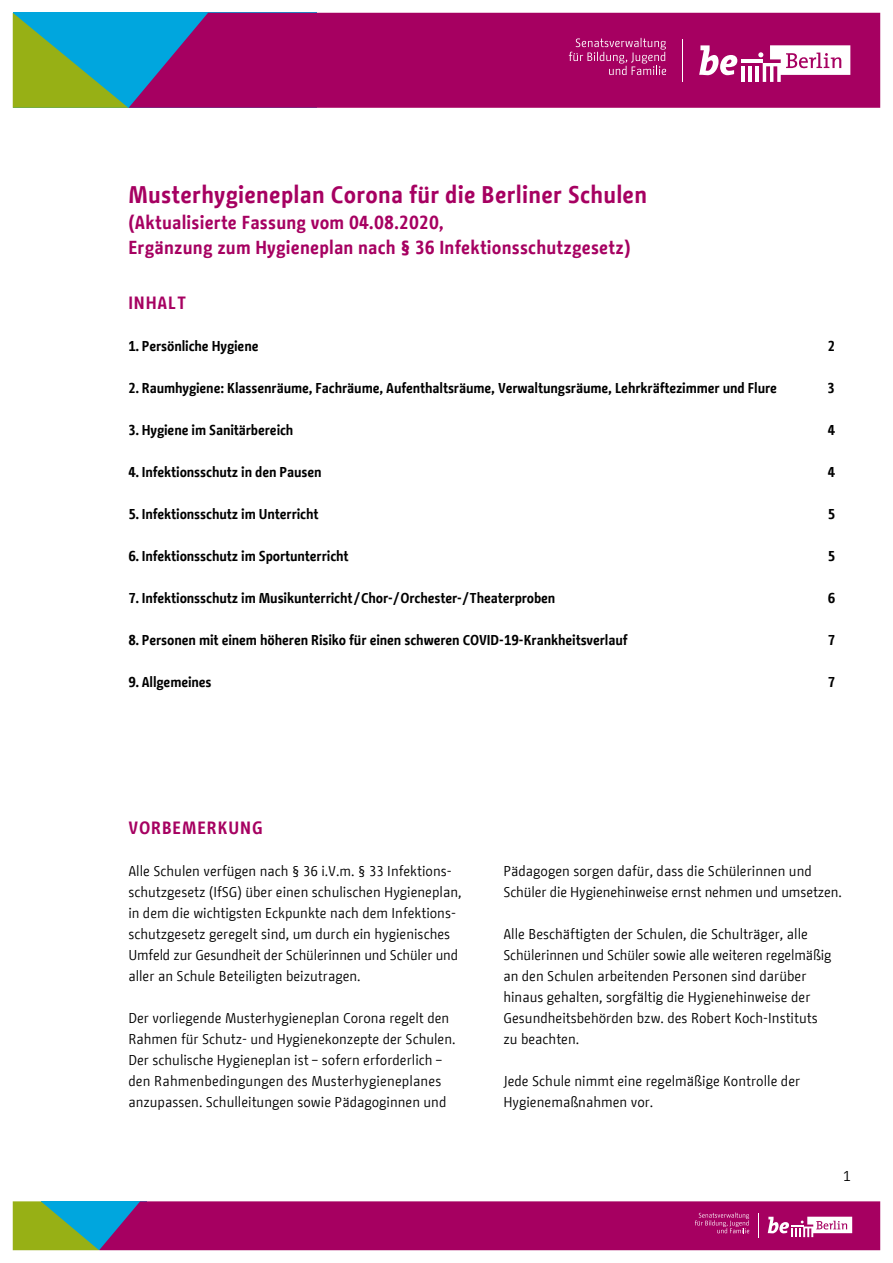
<style>
.page{position:relative;width:893px;height:1263px;background:#fff}
.page>*{position:absolute;margin:0;border:0;box-sizing:border-box;transform-origin:0 0}
.t1{font:700 24px "BMF Change";letter-spacing:.01em;color:#a60061}
.t2{font:700 18.75px/25.5px "BMF Change";letter-spacing:.01em;color:#a60061}
.t3{font:700 17.7px "BMF Change";letter-spacing:.05em;color:#a60061}
.t4{font:14.25px/21px "BMF Change";color:#000}
.t5{font:700 14.25px "BMF Change";letter-spacing:-.01em;color:#000}
</style>
<div class="page">
<svg style="left:12px;top:13px;width:116px;height:95px;background:#4eac7a"></svg>
<svg style="left:128px;top:13px;width:753px;height:95px;background:#9c0b69"></svg>
<svg style="left:12px;top:1201px;width:869px;height:49px;background:#9e1e68"></svg>
<svg style="left:699px;top:45px;width:38px;height:30px"></svg>
<hr style="left:741px;top:66px;width:3px;height:16px;background:#fff">
<hr style="left:748px;top:66px;width:4px;height:16px;background:#fff">
<hr style="left:755px;top:66px;width:4px;height:16px;background:#fff">
<hr style="left:741px;top:59px;width:22px;height:4px;background:#fff">
<svg style="left:758px;top:45px;width:92px;height:37px"></svg>
<hr style="left:682px;top:39px;width:1px;height:43px;background:#fff">
<svg style="left:569px;top:38px;width:97px;height:37px;background:#b32678"></svg>
<h1 class="t1" style="left:128px;top:178px;width:520px">Musterhygieneplan Corona für die Berliner Schulen</h1>
<h2 class="t2" style="left:128px;top:210px;width:504px">(Aktualisierte Fassung vom 04.08.2020,<br>Ergänzung zum Hygieneplan nach § 36 Infektionsschutzgesetz)</h2>
<p class="t3" style="left:128px;top:290px;width:59px">INHALT</p>
<p class="t5" style="left:128px;top:336px;width:132px">1. Persönliche Hygiene</p>
<p class="t5" style="left:828px;top:336px;width:9px">2</p>
<p class="t5" style="left:128px;top:378px;width:650px">2. Raumhygiene: Klassenräume, Fachräume, Aufenthaltsräume, Verwaltungsräume, Lehrkräftezimmer und Flure</p>
<p class="t5" style="left:827px;top:378px;width:9px">3</p>
<p class="t5" style="left:128px;top:420px;width:167px">3. Hygiene im Sanitärbereich</p>
<p class="t5" style="left:828px;top:420px;width:9px">4</p>
<p class="t5" style="left:128px;top:462px;width:195px">4. Infektionsschutz in den Pausen</p>
<p class="t5" style="left:828px;top:462px;width:9px">4</p>
<p class="t5" style="left:128px;top:504px;width:192px">5. Infektionsschutz im Unterricht</p>
<p class="t5" style="left:828px;top:504px;width:9px">5</p>
<p class="t5" style="left:128px;top:546px;width:222px">6. Infektionsschutz im Sportunterricht</p>
<p class="t5" style="left:828px;top:546px;width:9px">5</p>
<p class="t5" style="left:128px;top:588px;width:429px">7. Infektionsschutz im Musikunterricht/Chor-/Orchester-/Theaterproben</p>
<p class="t5" style="left:828px;top:588px;width:9px">6</p>
<p class="t5" style="left:128px;top:630px;width:501px">8. Personen mit einem höheren Risiko für einen schweren COVID-19-Krankheitsverlauf</p>
<p class="t5" style="left:828px;top:630px;width:9px">7</p>
<p class="t5" style="left:128px;top:672px;width:85px">9. Allgemeines</p>
<p class="t5" style="left:828px;top:672px;width:9px">7</p>
<p class="t3" style="left:128px;top:815px;width:136px">VORBEMERKUNG</p>
<p class="t4" style="left:128px;top:860px;width:335px">Alle Schulen verfügen nach § 36 i.V.m. § 33 Infektions&shy;schutzgesetz (IfSG) über einen schulischen Hygieneplan, in dem die wichtigsten Eckpunkte nach dem Infektions&shy;schutzgesetz geregelt sind, um durch ein hygienisches Umfeld zur Gesundheit der Schülerinnen und Schüler und aller an Schule Beteiligten beizutragen.</p>
<p class="t4" style="left:128px;top:1007px;width:329px">Der vorliegende Musterhygieneplan Corona regelt den Rahmen für Schutz- und Hygienekonzepte der Schulen.<br>Der schulische Hygieneplan ist – sofern erforderlich – den Rahmenbedingungen des Musterhygieneplanes anzupassen. Schulleitungen sowie Pädagoginnen und</p>
<p class="t4" style="left:503px;top:860px;width:340px">Pädagogen sorgen dafür, dass die Schülerinnen und<br>Schüler die Hygienehinweise ernst nehmen und umsetzen.</p>
<p class="t4" style="left:503px;top:923px;width:329px">Alle Beschäftigten der Schulen, die Schulträger, alle Schülerinnen und Schüler sowie alle weiteren regelmäßig an den Schulen arbeitenden Personen sind darüber hinaus gehalten, sorgfältig die Hygienehinweise der Gesundheitsbehörden bzw. des Robert Koch-Instituts zu beachten.</p>
<p class="t4" style="left:503px;top:1070px;width:298px">Jede Schule nimmt eine regelmäßige Kontrolle der<br>Hygienemaßnahmen vor.</p>
<p class="t4" style="left:843px;top:1166px;width:9px">1</p>
</div>
